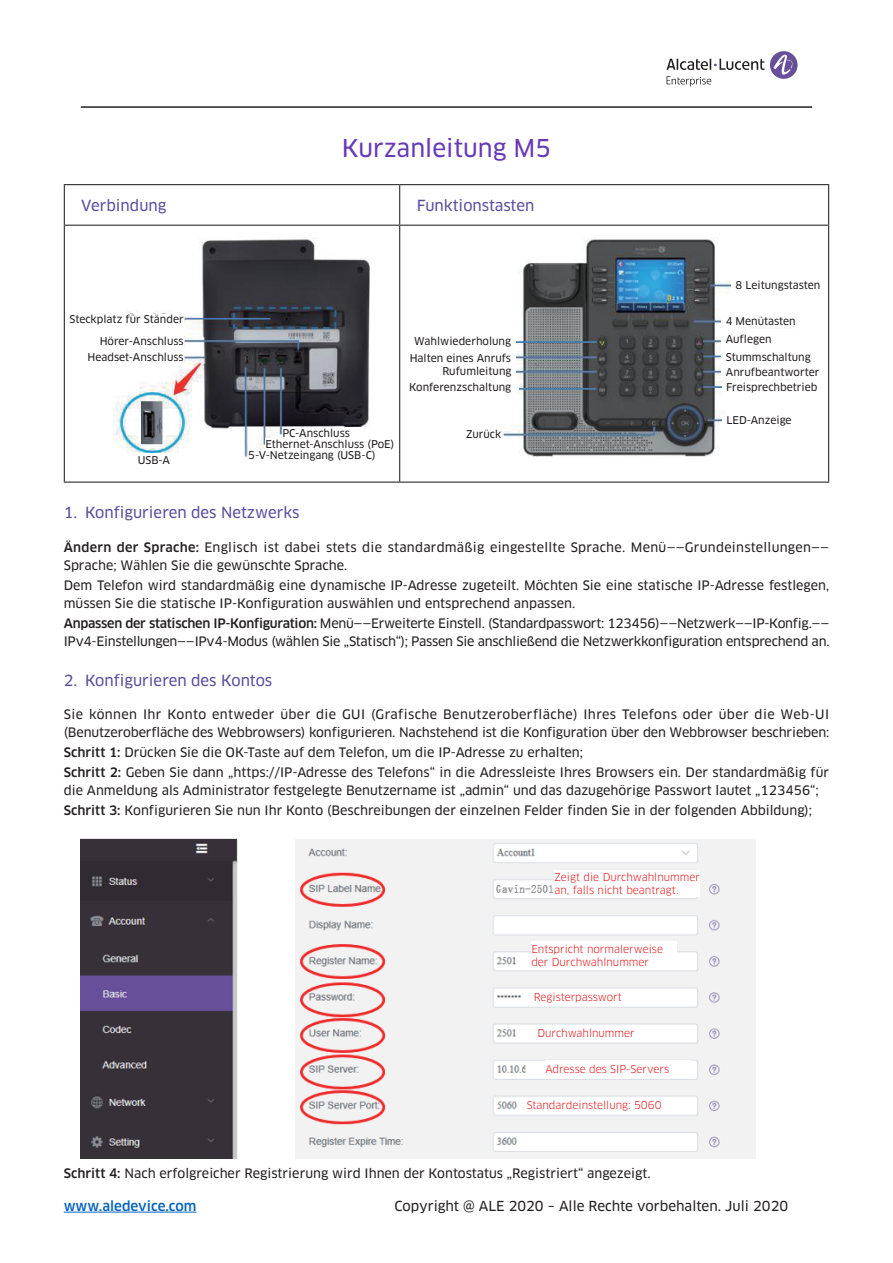
<style>
.page{position:relative;width:893px;height:1263px;background:#fff}
.page>*{position:absolute;margin:0;border:0;box-sizing:border-box;transform-origin:0 0}
.Heading{font:24px "Clan OT News";color:#6639b7}
.Body{font:15px "Clan OT News";color:#5b4c9f}
.t1{font:13.5px "Clan OT News";color:#231f20}
.t2{font:500 13.5px "Clan OT";color:#0563c1}
.Body_8_5pt_Black{font:12.75px/18px "Clan OT News";color:#231f20}
.Body_8_5pt_Black-2{font:12.75px/18px "Clan OT News";letter-spacing:-.02em;color:#231f20}
.Body_8_5pt_Black-3{font:12.75px/18px "Clan OT News";letter-spacing:.02em;color:#231f20}
.t3{font:10.5px/14.9px "Clan OT News";color:#231f20}
.t4{font:10.5px/12.6px "Clan OT";color:#e5171b}
.s1{font-family:"Clan OT";font-weight:500}
</style>
<div class="page">
<hr style="left:81px;top:106px;width:731px;height:2px;background:#231f20">
<hr style="left:64px;top:1212px;width:132px;height:1px;background:#0563c1">
<svg style="left:667px;top:59px;width:98px;height:11px"></svg>
<div style="left:770px;top:51px;width:27px;height:28px;background:#675099;border-radius:50%"></div>
<svg style="left:773px;top:54px;width:21px;height:21px"></svg>
<svg style="left:666px;top:76px;width:45px;height:10px"></svg>
<hr style="left:64px;top:184px;width:336px;height:1px;background:#231f20">
<hr style="left:64px;top:185px;width:1px;height:40px;background:#231f20">
<hr style="left:400px;top:184px;width:429px;height:1px;background:#231f20">
<hr style="left:399px;top:185px;width:1px;height:40px;background:#231f20">
<hr style="left:828px;top:185px;width:1px;height:40px;background:#231f20">
<hr style="left:64px;top:225px;width:336px;height:1px;background:#231f20">
<hr style="left:64px;top:226px;width:1px;height:256px;background:#231f20">
<hr style="left:400px;top:225px;width:429px;height:1px;background:#231f20">
<hr style="left:399px;top:226px;width:1px;height:256px;background:#231f20">
<hr style="left:828px;top:226px;width:1px;height:256px;background:#231f20">
<hr style="left:64px;top:482px;width:336px;height:1px;background:#231f20">
<hr style="left:400px;top:482px;width:429px;height:1px;background:#231f20">
<img style="left:114px;top:238px;width:256px;height:224px">
<div style="left:68px;top:314px;width:116px;height:18px;background:#fff"></div>
<div style="left:265px;top:438px;width:130px;height:12px;background:#fff"></div>
<div style="left:248px;top:450px;width:134px;height:19px;background:#fff"></div>
<div style="left:97px;top:334px;width:87px;height:14px;background:#fff"></div>
<div style="left:85px;top:351px;width:99px;height:13px;background:#fff"></div>
<div style="left:282px;top:428px;width:114px;height:11px;background:#fff"></div>
<div style="left:105px;top:454px;width:98px;height:13px;background:#fff"></div>
<img style="left:501px;top:238px;width:296px;height:219px">
<div style="left:408px;top:329px;width:107px;height:18px;background:#fff"></div>
<div style="left:731px;top:277px;width:89px;height:16px;background:#fff"></div>
<div style="left:721px;top:308px;width:99px;height:18px;background:#fff"></div>
<div style="left:722px;top:329px;width:98px;height:21px;background:#fff"></div>
<div style="left:722px;top:350px;width:98px;height:14px;background:#fff"></div>
<div style="left:722px;top:365px;width:98px;height:14px;background:#fff"></div>
<div style="left:722px;top:381px;width:98px;height:14px;background:#fff"></div>
<div style="left:722px;top:415px;width:86px;height:21px;background:#fff"></div>
<div style="left:409px;top:347px;width:106px;height:21px;background:#fff"></div>
<div style="left:422px;top:366px;width:94px;height:17px;background:#fff"></div>
<div style="left:408px;top:382px;width:108px;height:19px;background:#fff"></div>
<img style="left:81px;top:839px;width:675px;height:319px">
<div style="left:554px;top:870px;width:146px;height:27px;background:#fff"></div>
<div style="left:531px;top:941px;width:146px;height:28px;background:#fff"></div>
<div style="left:534px;top:990px;width:145px;height:15px;background:#fff"></div>
<div style="left:537px;top:1025px;width:146px;height:15px;background:#fff"></div>
<div style="left:545px;top:1061px;width:146px;height:17px;background:#fff"></div>
<div style="left:527px;top:1097px;width:145px;height:16px;background:#fff"></div>
<p class="Heading" style="left:342px;top:134px;width:211px">Kurzanleitung M5</p>
<p class="Body" style="left:81px;top:196px;width:87px">Verbindung</p>
<p class="Body" style="left:417px;top:196px;width:119px">Funktionstasten</p>
<p class="t3" style="left:69px;top:312px;width:116px">Steckplatz für Ständer</p>
<p class="t3" style="left:87px;top:333px;width:98px;line-height:16.4px;text-align:right">Hörer-Anschluss<br>Headset-Anschluss</p>
<p class="t3" style="left:138px;top:453px;width:34px">USB-A</p>
<p class="t3" style="left:282px;top:426px;width:69px">PC-Anschluss</p>
<p class="t3" style="left:248px;top:438px;width:147px;line-height:11.7px;text-indent:17px">Ethernet-Anschluss (PoE)<br>5-V-Netzeingang (USB-C)</p>
<p class="t3" style="left:414px;top:334px;width:98px">Wahlwiederholung</p>
<p class="t3" style="left:410px;top:351px;width:103px;line-height:13.6px;text-align:right">Halten eines Anrufs<br>Rufumleitung</p>
<p class="t3" style="left:409px;top:380px;width:104px">Konferenzschaltung</p>
<p class="t3" style="left:466px;top:426px;width:37px">Zurück</p>
<p class="t3" style="left:736px;top:278px;width:86px">8 Leitungstasten</p>
<p class="t3" style="left:726px;top:311px;width:72px;line-height:18.8px">4 Menütasten<br>Auflegen</p>
<p class="t3" style="left:726px;top:350px;width:95px">Stummschaltung<br>Anrufbeantworter<br>Freisprechbetrieb</p>
<p class="t3" style="left:726px;top:413px;width:67px">LED-Anzeige</p>
<p class="Body" style="left:64px;top:504px;width:237px">1. Konfigurieren des Netzwerks</p>
<p class="Body_8_5pt_Black-3" style="left:64px;top:538px;width:767px"><span class="s1">Ändern der Sprache:</span> Englisch ist dabei stets die standardmäßig eingestellte Sprache. Menü——Grundeinstellungen——<br>Sprache; Wählen Sie die gewünschte Sprache.</p>
<p class="Body_8_5pt_Black" style="left:64px;top:577px;width:767px">Dem Telefon wird standardmäßig eine dynamische IP-Adresse zugeteilt. Möchten Sie eine statische IP-Adresse festlegen, müssen Sie die statische IP-Konfiguration auswählen und entsprechend anpassen.</p>
<p class="Body_8_5pt_Black-2" style="left:64px;top:615px;width:767px"><span class="s1">Anpassen der statischen IP-Konfiguration:</span> Menü——Erweiterte Einstell. (Standardpasswort: 123456)——Netzwerk——IP-Konfig.——<br>IPv4-Einstellungen——IPv4-Modus (wählen Sie „Statisch“); Passen Sie anschließend die Netzwerkkonfiguration entsprechend an.</p>
<p class="Body" style="left:64px;top:672px;width:210px">2. Konfigurieren des Kontos</p>
<p class="Body_8_5pt_Black" style="left:64px;top:705px;width:767px">Sie können Ihr Konto entweder über die GUI (Grafische Benutzeroberfläche) Ihres Telefons oder über die Web-UI (Benutzeroberfläche des Webbrowsers) konfigurieren. Nachstehend ist die Konfiguration über den Webbrowser beschrieben:</p>
<p class="Body_8_5pt_Black" style="left:64px;top:743px;width:521px"><span class="s1">Schritt 1:</span> Drücken Sie die OK-Taste auf dem Telefon, um die IP-Adresse zu erhalten;</p>
<p class="Body_8_5pt_Black" style="left:64px;top:764px;width:767px"><span class="s1">Schritt 2:</span> Geben Sie dann „https://IP-Adresse des Telefons“ in die Adressleiste Ihres Browsers ein. Der standardmäßig für die Anmeldung als Administrator festgelegte Benutzername ist „admin“ und das dazugehörige Passwort lautet „123456“;</p>
<p class="Body_8_5pt_Black" style="left:64px;top:802px;width:750px"><span class="s1">Schritt 3:</span> Konfigurieren Sie nun Ihr Konto (Beschreibungen der einzelnen Felder finden Sie in der folgenden Abbildung);</p>
<p class="t4" style="left:554px;top:871px;width:147px">Zeigt die Durchwahlnummer an, falls nicht beantragt.</p>
<p class="t4" style="left:531px;top:943px;width:133px">Entspricht normalerweise der Durchwahlnummer</p>
<p class="t4" style="left:534px;top:991px;width:90px">Registerpasswort</p>
<p class="t4" style="left:537px;top:1027px;width:99px">Durchwahlnummer</p>
<p class="t4" style="left:545px;top:1063px;width:125px">Adresse des SIP-Servers</p>
<p class="t4" style="left:527px;top:1099px;width:136px">Standardeinstellung: 5060</p>
<p class="Body_8_5pt_Black" style="left:64px;top:1164px;width:588px"><span class="s1">Schritt 4:</span> Nach erfolgreicher Registrierung wird Ihnen der Kontostatus „Registriert“ angezeigt.</p>
<p class="t2" style="left:64px;top:1198px;width:134px">www.aledevice.com</p>
<p class="t1" style="left:394px;top:1198px;width:395px">Copyright @ ALE 2020 – Alle Rechte vorbehalten. Juli 2020</p>
</div>
